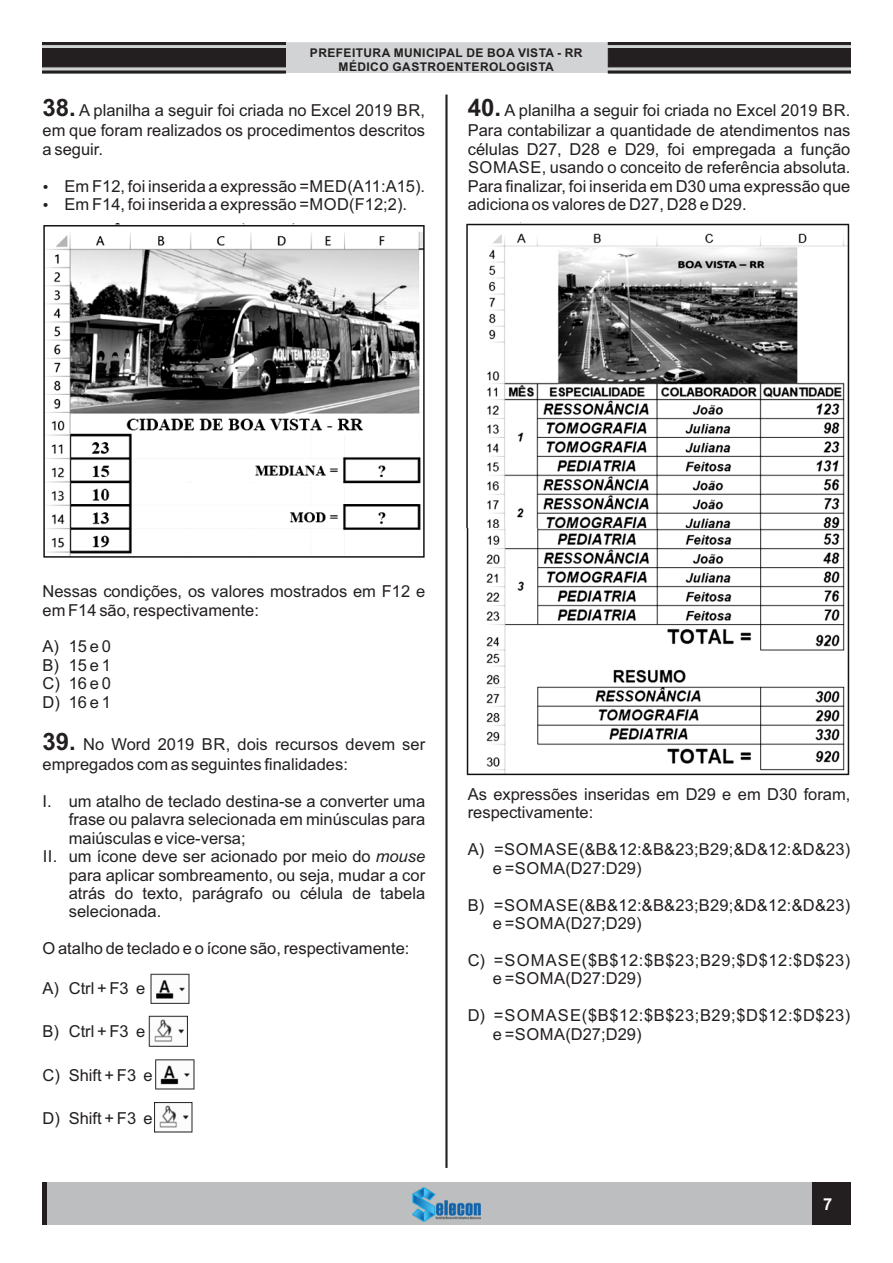
<style>
.page{position:relative;width:893px;height:1263px;background:#fff}
.page>*{position:absolute;margin:0;border:0;box-sizing:border-box;transform-origin:0 0}
.t1{font:16.5px/18.5px "Arial";color:#231f20}
.t2{font:16.5px/18.5px "Arial";letter-spacing:.035em;color:#231f20}
.t3{font:700 16.5px "Arial";color:#fff}
.t4{font:700 12px/13.4px "Arial";letter-spacing:.035em;color:#231f20;text-align:center}
.s1{font-weight:700;font-size:24px}
.s2{font-style:italic}
</style>
<div class="page">
<div style="left:43px;top:1182px;width:807px;height:43px;background:#bcbec0"></div>
<img style="left:413px;top:1188px;width:67px;height:33px">
<hr style="left:43px;top:1182px;width:4px;height:43px;background:#231f20">
<div style="left:812px;top:1182px;width:38px;height:43px;background:#231f20"></div>
<svg style="left:42px;top:42px;width:809px;height:32px"></svg>
<hr style="left:445px;top:95px;width:3px;height:1073px;background:#231f20">
<img style="left:43px;top:224px;width:382px;height:334px">
<img style="left:466px;top:222px;width:384px;height:306px">
<img style="left:466px;top:528px;width:384px;height:247px">
<img style="left:150px;top:973px;width:39px;height:31px">
<img style="left:149px;top:1016px;width:38px;height:30px">
<img style="left:156px;top:1059px;width:38px;height:31px">
<img style="left:154px;top:1102px;width:39px;height:30px">
<p class="t4" style="left:310px;top:47px;width:274px">PREFEITURA MUNICIPAL DE BOA VISTA - RR<br>MÉDICO GASTROENTEROLOGISTA</p>
<p class="t1" style="left:43px;top:102px;width:384px;line-height:20px"><span class="s1">38.</span> A planilha a seguir foi criada no Excel 2019 BR, em que foram realizados os procedimentos descritos</p>
<p class="t1" style="left:43px;top:141px;width:62px">a seguir.</p>
<p class="t1" style="left:43px;top:178px;width:384px">• Em F12, foi inserida a expressão =MED(A11:A15).</p>
<p class="t1" style="left:43px;top:197px;width:366px">• Em F14, foi inserida a expressão =MOD(F12;2).</p>
<p class="t1" style="left:468px;top:102px;width:384px;line-height:20px"><span class="s1">40.</span> A planilha a seguir foi criada no Excel 2019 BR.<br>Para contabilizar a quantidade de atendimentos nas</p>
<p class="t1" style="left:468px;top:141px;width:384px;text-align:justify">células D27, D28 e D29, foi empregada a função SOMASE, usando o conceito de referência absoluta.<br>Para finalizar, foi inserida em D30 uma expressão que adiciona os valores de D27, D28 e D29.</p>
<p class="t1" style="left:43px;top:584px;width:384px">Nessas condições, os valores mostrados em F12 e em F14 são, respectivamente:</p>
<p class="t1" style="left:43px;top:639px;width:70px;text-align:justify">A) 15 e 0<br>B) 15 e 1<br>C) 16 e 0<br>D) 16 e 1</p>
<p class="t1" style="left:43px;top:736px;width:384px;line-height:20px"><span class="s1">39.</span> No Word 2019 BR, dois recursos devem ser empregados com as seguintes finalidades:</p>
<p class="t1" style="left:43px;top:793px;width:384px">I. um atalho de teclado destina-se a converter uma</p>
<p class="t1" style="left:69px;top:812px;width:358px">frase ou palavra selecionada em minúsculas para</p>
<p class="t1" style="left:69px;top:830px;width:178px">maiúsculas e vice-versa;</p>
<p class="t1" style="left:43px;top:849px;width:384px">II. um ícone deve ser acionado por meio do <span class="s2">mouse</span></p>
<p class="t1" style="left:69px;top:867px;width:358px">para aplicar sombreamento, ou seja, mudar a cor</p>
<p class="t1" style="left:69px;top:885px;width:358px">atrás do texto, parágrafo ou célula de tabela</p>
<p class="t1" style="left:69px;top:904px;width:94px">selecionada.</p>
<p class="t1" style="left:43px;top:941px;width:368px">O atalho de teclado e o ícone são, respectivamente:</p>
<p class="t1" style="left:43px;top:981px;width:104px">A) Ctrl + F3 e</p>
<p class="t1" style="left:43px;top:1024px;width:104px">B) Ctrl + F3 e</p>
<p class="t1" style="left:43px;top:1067px;width:112px">C) Shift + F3 e</p>
<p class="t1" style="left:43px;top:1110px;width:112px">D) Shift + F3 e</p>
<p class="t1" style="left:468px;top:786px;width:384px">As expressões inseridas em D29 e em D30 foram, respectivamente:</p>
<p class="t1" style="left:493px;top:842px;width:359px;text-indent:-25px">A) =SOMASE(&amp;B&amp;12:&amp;B&amp;23;B29;&amp;D&amp;12:&amp;D&amp;23) e =SOMA(D27:D29)</p>
<p class="t1" style="left:493px;top:897px;width:359px;text-indent:-25px">B) =SOMASE(&amp;B&amp;12:&amp;B&amp;23;B29;&amp;D&amp;12:&amp;D&amp;23) e =SOMA(D27;D29)</p>
<p class="t2" style="left:493px;top:952px;width:359px;text-indent:-25px">C) =SOMASE($B$12:$B$23;B29;$D$12:$D$23) e =SOMA(D27:D29)</p>
<p class="t2" style="left:493px;top:1008px;width:359px;text-indent:-25px">D) =SOMASE($B$12:$B$23;B29;$D$12:$D$23) e =SOMA(D27;D29)</p>
<p class="t3" style="left:823px;top:1197px;width:11px">7</p>
</div>
